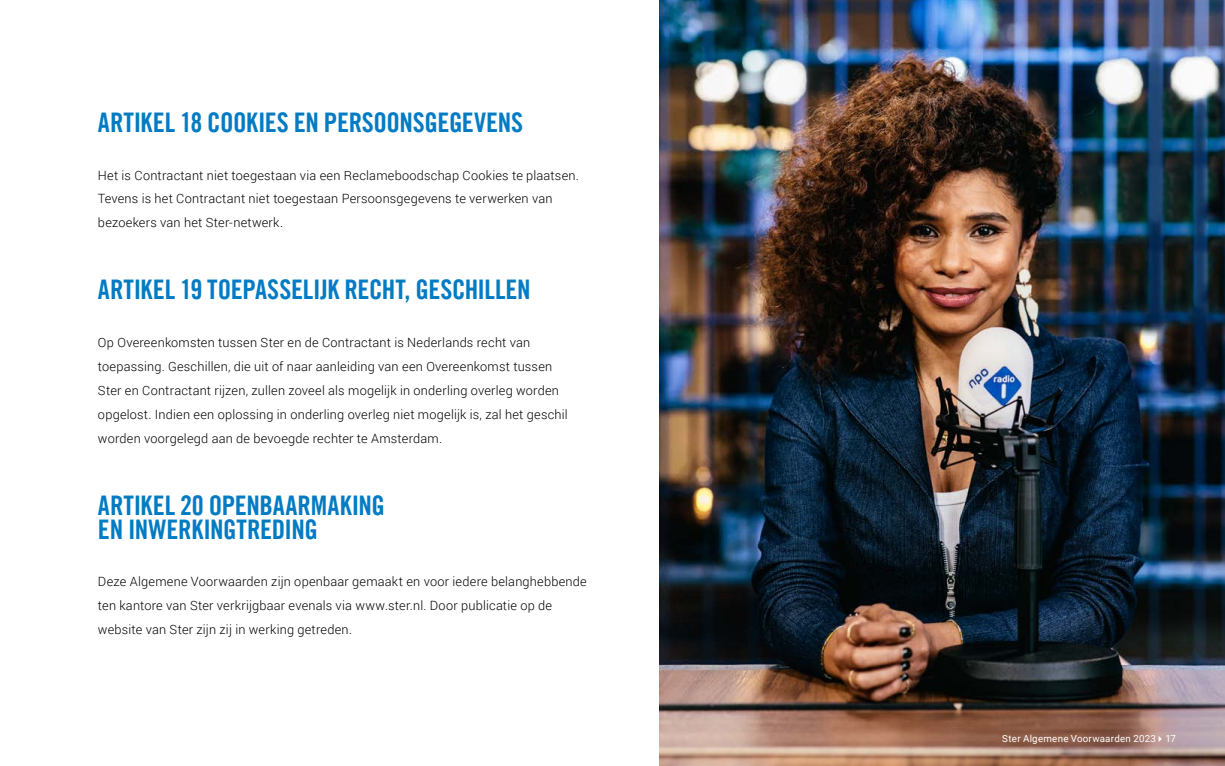
<style>
.page{position:relative;width:1225px;height:766px;background:#fff}
.page>*{position:absolute;margin:0;border:0;box-sizing:border-box;transform-origin:0 0}
.t1{font:27px/23.9px "Trade Gothic LT Com Bd Cn 20";letter-spacing:-.01em;color:#007bc4}
.t2{font:300 12.75px/23.9px "Roboto";letter-spacing:.015em;color:#000}
.t3{font:9.75px "Roboto";letter-spacing:.025em;color:#fff}
</style>
<div class="page">
<img style="left:659px;top:0;width:566px;height:765px">
<h1 class="t1" style="left:98px;top:110px;width:427px">ARTIKEL 18 COOKIES EN PERSOONSGEGEVENS</h1>
<p class="t2" style="left:98px;top:163px;width:482px">Het is Contractant niet toegestaan via een Reclameboodschap Cookies te plaatsen.<br>Tevens is het Contractant niet toegestaan Persoonsgegevens te verwerken van bezoekers van het Ster-netwerk.</p>
<h1 class="t1" style="left:98px;top:277px;width:434px">ARTIKEL 19 TOEPASSELIJK RECHT, GESCHILLEN</h1>
<p class="t2" style="left:98px;top:330px;width:471px">Op Overeenkomsten tussen Ster en de Contractant is Nederlands recht van toepassing. Geschillen, die uit of naar aanleiding van een Overeenkomst tussen Ster en Contractant rijzen, zullen zoveel als mogelijk in onderling overleg worden opgelost. Indien een oplossing in onderling overleg niet mogelijk is, zal het geschil worden voorgelegd aan de bevoegde rechter te Amsterdam.</p>
<h1 class="t1" style="left:98px;top:492px;width:288px">ARTIKEL 20 OPENBAARMAKING<br>EN INWERKINGTREDING</h1>
<p class="t2" style="left:98px;top:569px;width:490px">Deze Algemene Voorwaarden zijn openbaar gemaakt en voor iedere belanghebbende ten kantore van Ster verkrijgbaar evenals via www.ster.nl. Door publicatie op de website van Ster zijn zij in werking getreden.</p>
<p class="t3" style="left:1002px;top:731px;width:175px">Ster Algemene Voorwaarden 2023✔17</p>
</div>
